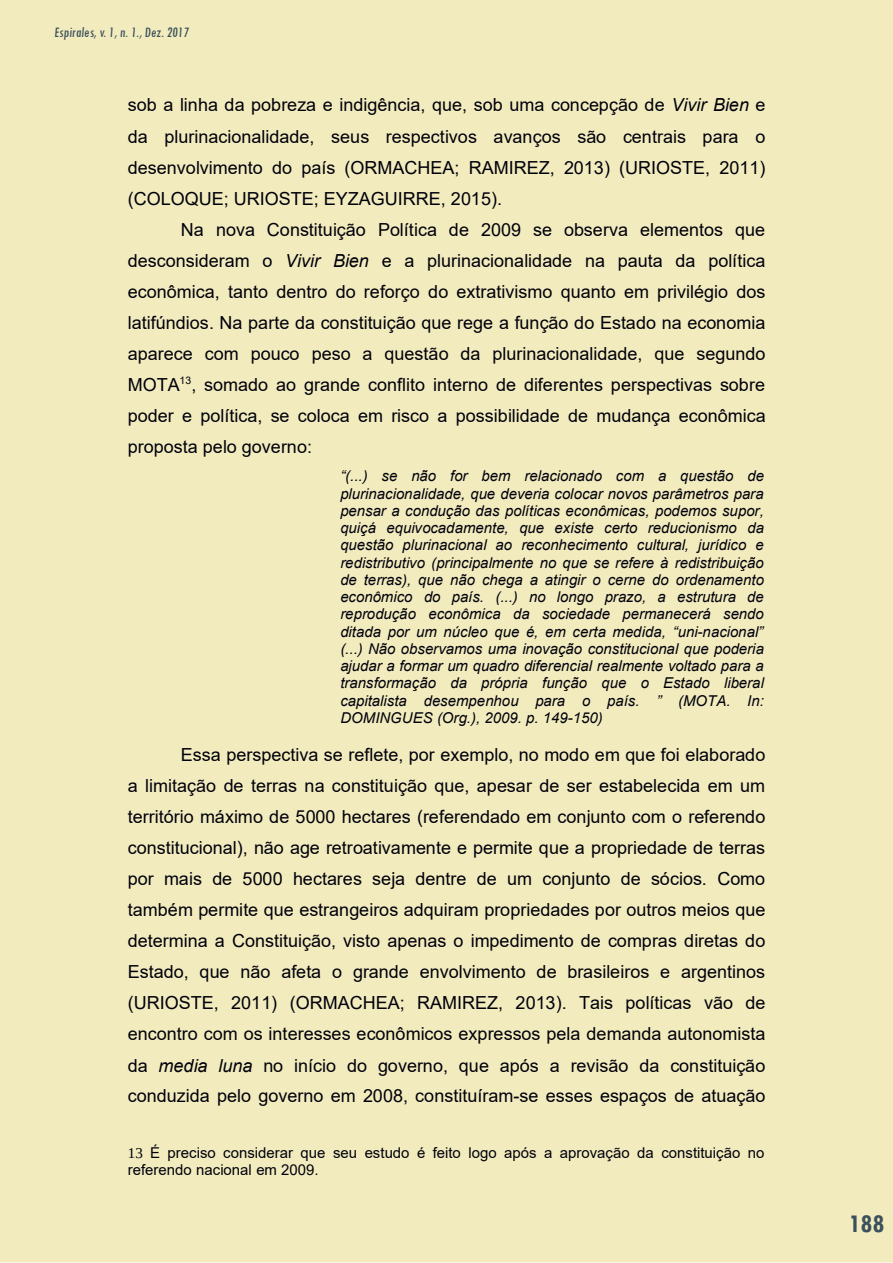
<style>
.page{position:relative;width:893px;height:1263px;background:#fff}
.page>*{position:absolute;margin:0;border:0;box-sizing:border-box;transform-origin:0 0}
.t1{font:700 condensed 27px "Tw Cen";color:#3b505a}
.t2{font:18px/31px "Arial";color:#00000a;text-align:justify}
.t3{font:15px/17.2px "Arial";color:#00000a;text-align:justify}
.t4{font:condensed 15px "Tw Cen";color:#3b505a}
.s1{font-family:"Liberation Serif"}
</style>
<div class="page">
<div style="left:0;top:0;width:893px;height:1262px;background:#f2ebbe"></div>
<p class="t4" style="left:54px;top:24px;width:138px">Espirales, v. 1, n. 1., Dez. 2017</p>
<p class="t2" style="left:128px;top:89px;width:639px">sob a linha da pobreza e indigência, que, sob uma concepção de Vivir Bien e da plurinacionalidade, seus respectivos avanços são centrais para o desenvolvimento do país (ORMACHEA; RAMIREZ, 2013) (URIOSTE, 2011) (COLOQUE; URIOSTE; EYZAGUIRRE, 2015).</p>
<p class="t2" style="left:128px;top:214px;width:639px;text-indent:53px">Na nova Constituição Política de 2009 se observa elementos que desconsideram o Vivir Bien e a plurinacionalidade na pauta da política econômica, tanto dentro do reforço do extrativismo quanto em privilégio dos latifúndios. Na parte da constituição que rege a função do Estado na economia aparece com pouco peso a questão da plurinacionalidade, que segundo MOTA<sup>13</sup>, somado ao grande conflito interno de diferentes perspectivas sobre poder e política, se coloca em risco a possibilidade de mudança econômica proposta pelo governo:</p>
<p class="t3" style="left:340px;top:468px;width:425px">“(...) se não for bem relacionado com a questão de plurinacionalidade, que deveria colocar novos parâmetros para pensar a condução das políticas econômicas, podemos supor, quiçá equivocadamente, que existe certo reducionismo da questão plurinacional ao reconhecimento cultural, jurídico e redistributivo (principalmente no que se refere à redistribuição de terras), que não chega a atingir o cerne do ordenamento econômico do país. (...) no longo prazo, a estrutura de reprodução econômica da sociedade permanecerá sendo ditada por um núcleo que é, em certa medida, “uni-nacional” (...) Não observamos uma inovação constitucional que poderia ajudar a formar um quadro diferencial realmente voltado para a transformação da própria função que o Estado liberal capitalista desempenhou para o país. ” (MOTA. In:<br>DOMINGUES (Org.), 2009. p. 149-150)</p>
<p class="t2" style="left:128px;top:739px;width:639px;text-indent:53px">Essa perspectiva se reflete, por exemplo, no modo em que foi elaborado a limitação de terras na constituição que, apesar de ser estabelecida em um território máximo de 5000 hectares (referendado em conjunto com o referendo constitucional), não age retroativamente e permite que a propriedade de terras por mais de 5000 hectares seja dentre de um conjunto de sócios. Como também permite que estrangeiros adquiram propriedades por outros meios que determina a Constituição, visto apenas o impedimento de compras diretas do Estado, que não afeta o grande envolvimento de brasileiros e argentinos (URIOSTE, 2011) (ORMACHEA; RAMIREZ, 2013). Tais políticas vão de encontro com os interesses econômicos expressos pela demanda autonomista da media luna no início do governo, que após a revisão da constituição conduzida pelo governo em 2008, constituíram-se esses espaços de atuação</p>
<p class="t3" style="left:128px;top:1143px;width:638px"><span class="s1">13</span> É preciso considerar que seu estudo é feito logo após a aprovação da constituição no referendo nacional em 2009.</p>
<h1 class="t1" style="left:849px;top:1207px;width:37px">188</h1>
</div>
